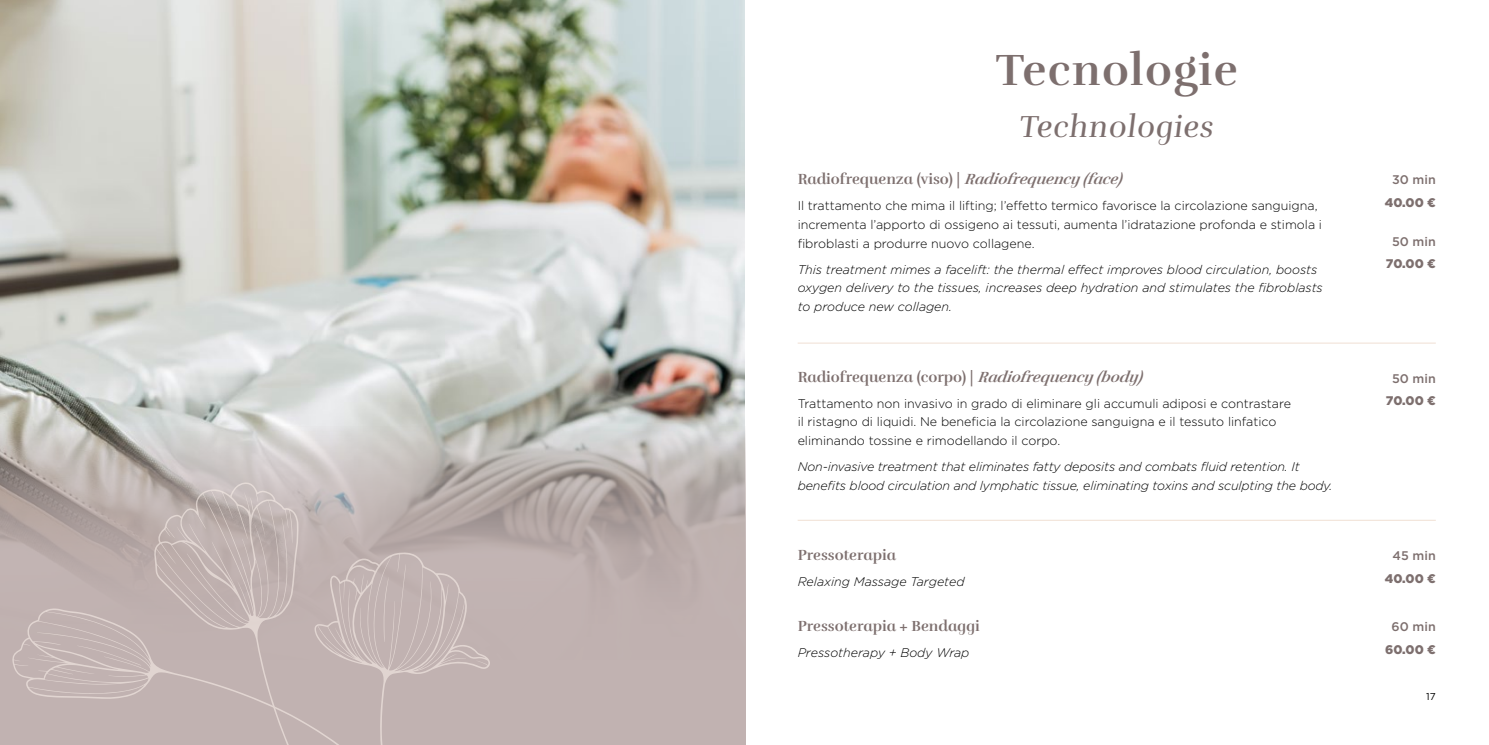
<style>
.page{position:relative;width:1489px;height:745px;background:#fff}
.page>*{position:absolute;margin:0;border:0;box-sizing:border-box;transform-origin:0 0}
.t1{font:700 44.88px "Rufina ALT01";letter-spacing:.03em;color:#7d6f6e}
.t2{font:italic 31.25px "Rufina";letter-spacing:.03em;color:#7d6f6e}
.t3{font:700 15px "Rufina ALT02";color:#7d6f6e}
.t4{font:italic 300 12.5px/18.8px "Gotham";letter-spacing:-.01em;color:#000}
.t5{font:300 12.5px/18.8px "Gotham";color:#000}
.t6{font:900 12.5px "Gotham";color:#7d6f6e}
.t7{font:500 12.5px "Gotham";color:#7d6f6e}
.t8{font:10px "Gotham";color:#000}
.s1{font-style:italic}
</style>
<div class="page">
<img style="left:0;top:0;width:744px;height:425px">
<svg style="left:0;top:425px;width:746px;height:319px;fill:#c0b2b1"></svg>
<hr style="left:797px;top:342px;width:638px;height:1px;background:#f3e6dc">
<hr style="left:797px;top:519px;width:638px;height:1px;background:#f3e6dc">
<svg style="left:377px;top:552px;width:113px;height:192px"></svg>
<svg style="left:12px;top:608px;width:415px;height:136px;fill:#c1b2b1"></svg>
<svg style="left:77px;top:645px;width:64px;height:20px"></svg>
<svg style="left:154px;top:481px;width:223px;height:263px;fill:#c1b2b1"></svg>
<h1 class="t1" style="left:995px;top:42px;width:243px">Tecnologie</h1>
<h2 class="t2" style="left:1019px;top:108px;width:196px">Technologies</h2>
<p class="t3" style="left:797px;top:170px;width:331px">Radiofrequenza (viso) | <span class="s1">Radiofrequency(face)</span></p>
<p class="t5" style="left:797px;top:196px;width:526px">Il trattamento che mima il lifting; l’effetto termico favorisce la circolazione sanguigna, incrementa l’apporto di ossigeno ai tessuti, aumenta l’idratazione profonda e stimola i fibroblasti a produrre nuovo collagene.</p>
<p class="t4" style="left:797px;top:259px;width:526px">This treatment mimes a facelift: the thermal effect improves blood circulation, boosts oxygen delivery to the tissues, increases deep hydration and stimulates the fibroblasts to produce new collagen.</p>
<p class="t3" style="left:797px;top:367px;width:352px">Radiofrequenza (corpo) | <span class="s1">Radiofrequency(body)</span></p>
<p class="t5" style="left:797px;top:393px;width:495px">Trattamento non invasivo in grado di eliminare gli accumuli adiposi e contrastare il ristagno di liquidi. Ne beneficia la circolazione sanguigna e il tessuto linfatico eliminando tossine e rimodellando il corpo.</p>
<p class="t4" style="left:797px;top:456px;width:536px">Non-invasive treatment that eliminates fatty deposits and combats fluid retention. It benefits blood circulation and lymphatic tissue, eliminating toxins and sculpting the body.</p>
<p class="t3" style="left:797px;top:545px;width:100px">Pressoterapia</p>
<p class="t4" style="left:797px;top:571px;width:168px">Relaxing Massage Targeted</p>
<p class="t3" style="left:797px;top:616px;width:183px">Pressoterapia + Bendaggi</p>
<p class="t4" style="left:797px;top:642px;width:173px">Pressotherapy + Body Wrap</p>
<p class="t7" style="left:1391px;top:172px;width:45px">30 min</p>
<p class="t6" style="left:1384px;top:194px;width:53px">40.00 €</p>
<p class="t7" style="left:1391px;top:233px;width:45px">50 min</p>
<p class="t6" style="left:1385px;top:255px;width:51px">70.00 €</p>
<p class="t7" style="left:1391px;top:369px;width:45px">50 min</p>
<p class="t6" style="left:1385px;top:392px;width:51px">70.00 €</p>
<p class="t7" style="left:1392px;top:547px;width:45px">45 min</p>
<p class="t6" style="left:1384px;top:569px;width:53px">40.00 €</p>
<p class="t7" style="left:1391px;top:618px;width:46px">60 min</p>
<p class="t6" style="left:1384px;top:640px;width:52px">60.00 €</p>
<p class="t8" style="left:1425px;top:689px;width:11px">17</p>
</div>
